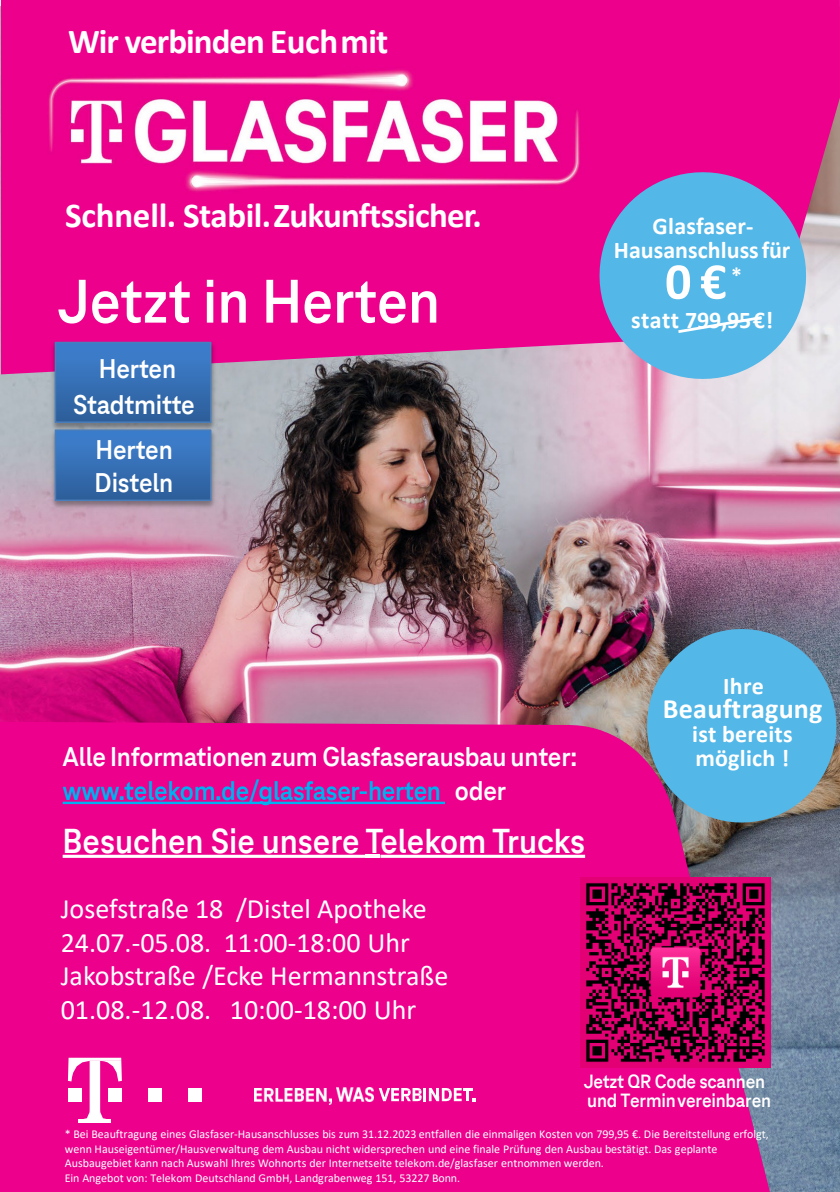
<style>
.page{position:relative;width:840px;height:1192px;background:#fff}
.page>*{position:absolute;margin:0;border:0;box-sizing:border-box;transform-origin:0 0}
.t1{font:700 64px "Tele Neo Office";color:#fff}
.t2{font:700 52px "Calibri";color:#fff}
.t3{font:700 36px "Tele Neo Office";letter-spacing:-.005em;color:#fff}
.t4{font:700 35px "Calibri";letter-spacing:-.02em;color:#fff}
.t5{font:28px "Calibri";letter-spacing:-.005em;color:#fff}
.t6{font:700 28px/33.6px "Tele Neo Office";letter-spacing:-.01em;color:#fff}
.t7{font:700 28px "Calibri";letter-spacing:.01em;color:#fff}
.t8{font:700 24px/24px "Calibri";letter-spacing:.005em;color:#fff;text-align:center}
.t9{font:700 22px "Calibri";color:#fff}
.t10{font:700 20px "Tele Neo Office";letter-spacing:-.01em;color:#fff}
.t11{font:12px "Calibri";letter-spacing:-.005em;color:#fff}
.s1{color:#00b0f0}
</style>
<div class="page">
<img style="left:1px;top:374px;width:838px;height:817px">
<svg style="left:1px;top:0;width:839px;height:374px;background:#e80e8f"></svg>
<div style="left:0;top:721px;width:770px;height:470px;background:#ec008c"></div>
<img style="left:255px;top:1087px;width:77px;height:17px">
<img style="left:336px;top:1087px;width:38px;height:14px">
<svg style="left:379px;top:1087px;width:96px;height:13px"></svg>
<hr style="left:79px;top:1119px;width:32px;height:3px;background:#fff">
<svg style="left:68px;top:1057px;width:54px;height:62px"></svg>
<div style="left:108px;top:1087px;width:14px;height:13px;background:#fff"></div>
<div style="left:148px;top:1087px;width:14px;height:13px;background:#fff"></div>
<div style="left:188px;top:1087px;width:14px;height:13px;background:#fff"></div>
<img style="left:47px;top:66px;width:542px;height:128px">
<svg style="left:600px;top:172px;width:206px;height:207px;background:#74a2db"></svg>
<svg style="left:675px;top:314px;width:90px;height:21px;background:#68bfea"></svg>
<svg style="left:63px;top:801px;width:382px;height:2px"></svg>
<svg style="left:63px;top:854px;width:303px;height:3px"></svg>
<hr style="left:366px;top:854px;width:14px;height:3px;background:#fff">
<svg style="left:380px;top:854px;width:205px;height:3px"></svg>
<svg style="left:647px;top:629px;width:189px;height:193px;background:#5fa3ce"></svg>
<img style="left:48px;top:338px;width:170px;height:88px">
<img style="left:49px;top:340px;width:169px;height:86px">
<div style="left:55px;top:342px;width:156px;height:80px;background:linear-gradient(to bottom,#3e80d0,#2d5f9b)"></div>
<div style="left:55px;top:341px;width:156px;height:82px;border:2px solid #4a7ebb"></div>
<img style="left:48px;top:426px;width:170px;height:85px">
<img style="left:71px;top:421px;width:129px;height:106px">
<div style="left:55px;top:430px;width:156px;height:70px;background:linear-gradient(to bottom,#3e80d0,#2d5f9b)"></div>
<div style="left:55px;top:429px;width:156px;height:72px;border:2px solid #4a7ebb"></div>
<img style="left:580px;top:876px;width:190px;height:190px">
<p class="t4" style="left:68px;top:17px;width:322px">Wir verbinden Euchmit</p>
<p class="t4" style="left:65px;top:191px;width:418px">Schnell. Stabil.Zukunftssicher.</p>
<p class="t1" style="left:57px;top:266px;width:384px">Jetzt in Herten</p>
<p class="t6" style="left:73px;top:351px;width:123px;line-height:35.8px;text-align:center">Herten<br>Stadtmitte</p>
<p class="t6" style="left:95px;top:433px;width:80px">Herten<br>Disteln</p>
<p class="t8" style="left:614px;top:214px;width:178px">Glasfaser-<br>Hausanschlussfür</p>
<p class="t2" style="left:665px;top:244px;width:63px">0€</p>
<p class="t9" style="left:731px;top:260px;width:12px">*</p>
<p class="t8" style="left:631px;top:308px;width:144px">statt 799,95€!</p>
<p class="t6" style="left:63px;top:740px;width:516px">Alle Informationen zum Glasfaserausbau unter: <span class="s1">www.telekom.de/glasfaser-herten</span> oder</p>
<p class="t3" style="left:63px;top:820px;width:524px">Besuchen Sie unsere Telekom Trucks</p>
<p class="t5" style="left:61px;top:889px;width:368px">Josefstraße 18 /Distel Apotheke</p>
<p class="t5" style="left:61px;top:922px;width:351px">24.07.-05.08. 11:00-18:00 Uhr</p>
<p class="t5" style="left:61px;top:956px;width:389px">Jakobstraße /Ecke Hermannstraße</p>
<p class="t5" style="left:61px;top:989px;width:357px">01.08.-12.08. 10:00-18:00 Uhr</p>
<p class="t8" style="left:723px;top:673px;width:42px">Ihre</p>
<p class="t7" style="left:663px;top:688px;width:161px">Beauftragung</p>
<p class="t8" style="left:692px;top:721px;width:102px;text-align:left">ist bereits möglich !</p>
<p class="t10" style="left:584px;top:1069px;width:183px">Jetzt QR Code scannen</p>
<p class="t10" style="left:587px;top:1089px;width:185px">und Terminvereinbaren</p>
<p class="t11" style="left:65px;top:1125px;width:706px">* Bei Beauftragung eines Glasfaser-Hausanschlusses bis zum 31.12.2023 entfallen die einmaligen Kosten von 799,95 €. Die Bereitstellung erfolgt,</p>
<p class="t11" style="left:65px;top:1139px;width:654px">wenn Hauseigentümer/Hausverwaltung dem Ausbau nicht widersprechen und eine finale Prüfung den Ausbau bestätigt. Das geplante</p>
<p class="t11" style="left:65px;top:1154px;width:541px">Ausbaugebiet kann nach Auswahl Ihres Wohnorts der Internetseite telekom.de/glasfaser entnommen werden.</p>
<p class="t11" style="left:65px;top:1169px;width:397px">Ein Angebot von: Telekom Deutschland GmbH, Landgrabenweg 151, 53227 Bonn.</p>
</div>
